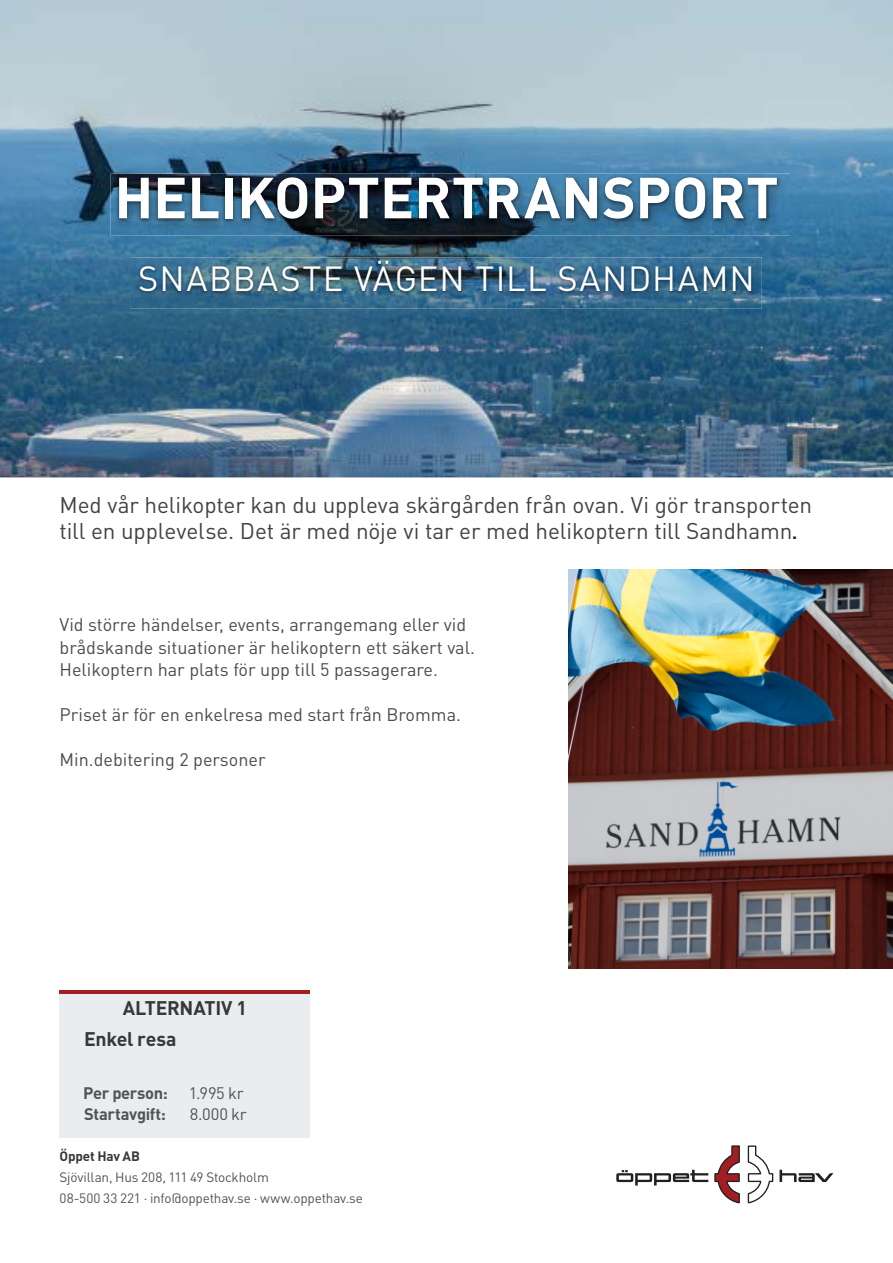
<style>
.page{position:relative;width:893px;height:1263px;background:#fff}
.page>*{position:absolute;margin:0;border:0;box-sizing:border-box;transform-origin:0 0}
.t1{font:700 57px "DIN Pro";color:#fff}
.t2{font:34.5px "DIN Pro";letter-spacing:.045em;color:#fff}
.t3{font:22.5px/25.5px "DIN Pro";letter-spacing:-.005em;color:#434346}
.t4{font:700 19.5px "DIN Pro";letter-spacing:-.015em;color:#383839}
.t5{font:18px/22.5px "DIN Pro";color:#4a4c4e}
.t6{font:700 16.5px/21.1px "DIN Pro";letter-spacing:-.02em;color:#535355}
.t7{font:16.5px/21.1px "DIN Pro";letter-spacing:-.015em;color:#535355}
.t8{font:13.5px/21px "DIN Pro";letter-spacing:-.015em;color:#535355}
.t9{font:700 13.5px "DIN Pro";letter-spacing:-.01em;color:#383839}
.s1{font-family:"DIN";font-weight:700;font-size:18px;color:#231f20}
</style>
<div class="page">
<img style="left:0;top:0;width:893px;height:477px">
<svg style="left:616px;top:1170px;width:92px;height:15px"></svg>
<svg style="left:747px;top:1145px;width:86px;height:58px"></svg>
<svg style="left:714px;top:1145px;width:26px;height:58px"></svg>
<img style="left:569px;top:570px;width:324px;height:398px">
<div style="left:60px;top:993px;width:250px;height:145px;background:#e9edf0"></div>
<hr style="left:60px;top:990px;width:250px;height:4px;background:#a21e23">
<img style="left:111px;top:174px;width:679px;height:62px">
<img style="left:116px;top:175px;width:665px;height:48px">
<img style="left:130px;top:257px;width:632px;height:52px">
<img style="left:137px;top:258px;width:617px;height:37px">
<h1 class="t1" style="left:114px;top:159px;width:666px">HELIKOPTERTRANSPORT</h1>
<h2 class="t2" style="left:138px;top:255px;width:618px">SNABBASTE VÄGEN TILL SANDHAMN</h2>
<p class="t3" style="left:60px;top:491px;width:754px">Med vår helikopter kan du uppleva skärgården från ovan. Vi gör transporten till en upplevelse. Det är med nöje vi tar er med helikoptern till Sandhamn<span class="s1">.</span></p>
<p class="t5" style="left:60px;top:613px;width:417px">Vid större händelser, events, arrangemang eller vid brådskande situationer är helikoptern ett säkert val.<br>Helikoptern har plats för upp till 5 passagerare.</p>
<p class="t5" style="left:60px;top:703px;width:403px">Priset är för en enkelresa med start från Bromma.</p>
<p class="t5" style="left:60px;top:748px;width:208px">Min.debitering 2 personer</p>
<p class="t4" style="left:123px;top:994px;width:126px">ALTERNATIV 1</p>
<p class="t4" style="left:84px;top:1026px;width:94px">Enkel resa</p>
<p class="t6" style="left:83px;top:1082px;width:86px">Per person:<br>Startavgift:</p>
<p class="t7" style="left:189px;top:1082px;width:59px">1.995 kr<br>8.000 kr</p>
<p class="t9" style="left:60px;top:1147px;width:82px">Öppet Hav AB</p>
<p class="t8" style="left:60px;top:1166px;width:305px">Sjövillan, Hus 208, 111 49 Stockholm<br>08-500 33 221 · info@oppethav.se · www.oppethav.se</p>
</div>
